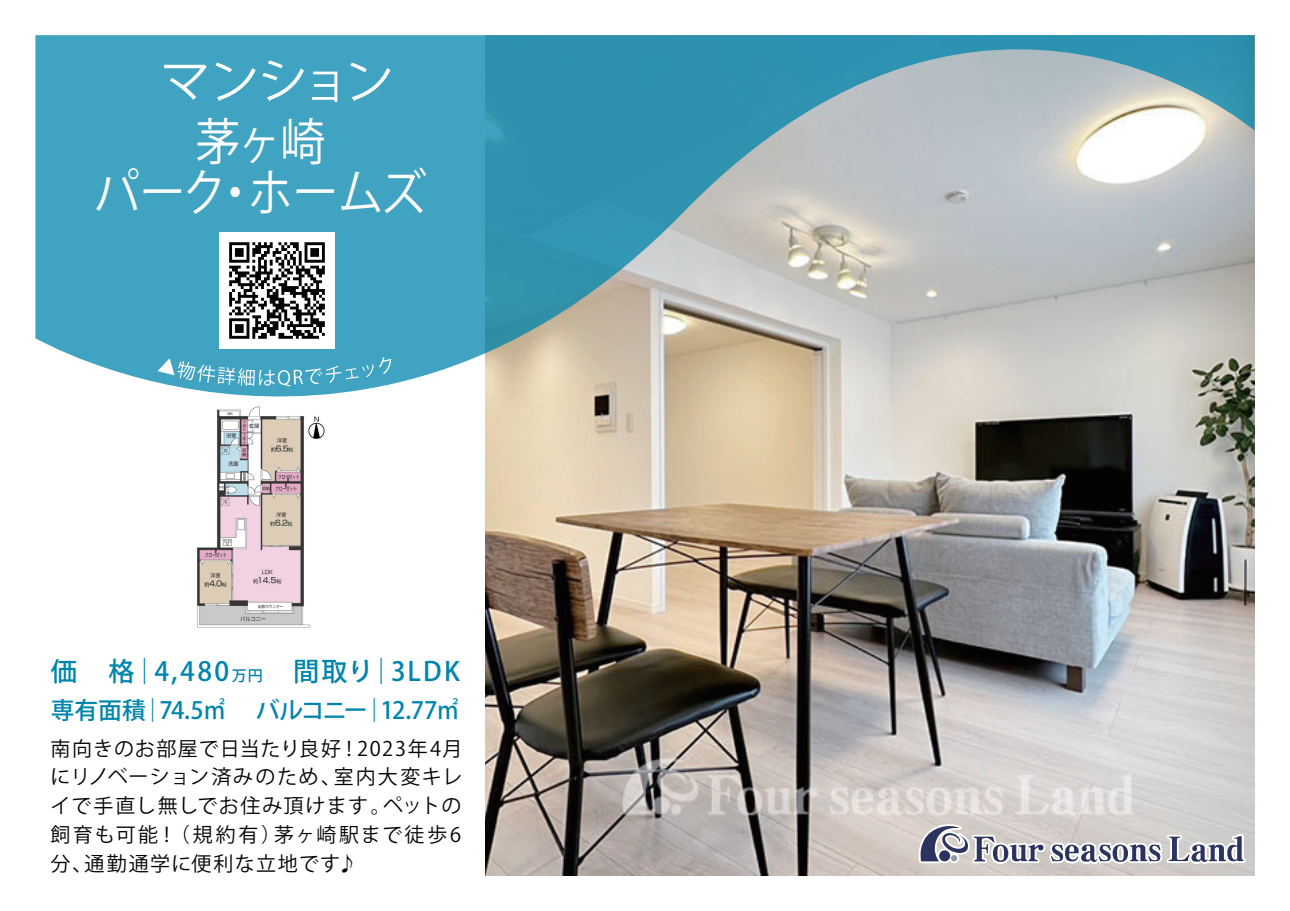
<style>
.page{position:relative;width:1290px;height:911px;background:#fff}
.page>*{position:absolute;margin:0;border:0;box-sizing:border-box;transform-origin:0 0}
.t1{font:50px/51.2px "Koz Go Pro";letter-spacing:-.035em;color:#fff;text-align:center;scale:.9 1}
.t2{font:500 26.25px "Koz Go Pro";letter-spacing:.08em;color:#0085ad}
.t3{font:500 23.75px "Koz Go Pro";letter-spacing:-.04em;color:#0085ad}
.t4{font:20px/28.8px "Koz Go Pro";letter-spacing:.075em;color:#030303;text-align:justify}
.s1{font-size:15px}
</style>
<div class="page">
<img style="left:485px;top:396px;width:769px;height:479px">
<img style="left:197px;top:406px;width:128px;height:222px">
<svg style="left:35px;top:35px;width:1219px;height:361px;background:#7eb0bd"></svg>
<svg style="left:164px;top:64px;width:43px;height:36px"></svg>
<svg style="left:215px;top:63px;width:41px;height:38px;background:#5cb0ca"></svg>
<svg style="left:262px;top:60px;width:42px;height:41px;background:#5db1ca"></svg>
<svg style="left:312px;top:72px;width:25px;height:30px"></svg>
<svg style="left:350px;top:63px;width:40px;height:38px;background:#5db1ca"></svg>
<svg style="left:917px;top:822px;width:330px;height:46px"></svg>
<svg style="left:157px;top:357px;width:234px;height:29px;background:#5bb0c9"></svg>
<img style="left:219px;top:233px;width:116px;height:115px">
<h1 class="t1" style="left:95px;top:117px;width:370px">茅ヶ崎<br>パーク・ホームズ</h1>
<h2 class="t2" style="left:51px;top:654px;width:411px">価　格｜4,480<span class="s1">万円</span>　間取り｜3LDK</h2>
<p class="t3" style="left:51px;top:694px;width:411px">専有面積｜74.5㎡ バルコニー｜12.77㎡</p>
<p class="t4" style="left:51px;top:734px;width:413px">南向きのお部屋で日当たり良好！2023年4月にリノベーション済みのため、室内大変キレイで手直し無しでお住み頂けます。ペットの飼育も可能！（規約有）茅ヶ崎駅まで徒歩6分、通勤通学に便利な立地です♪</p>
</div>
